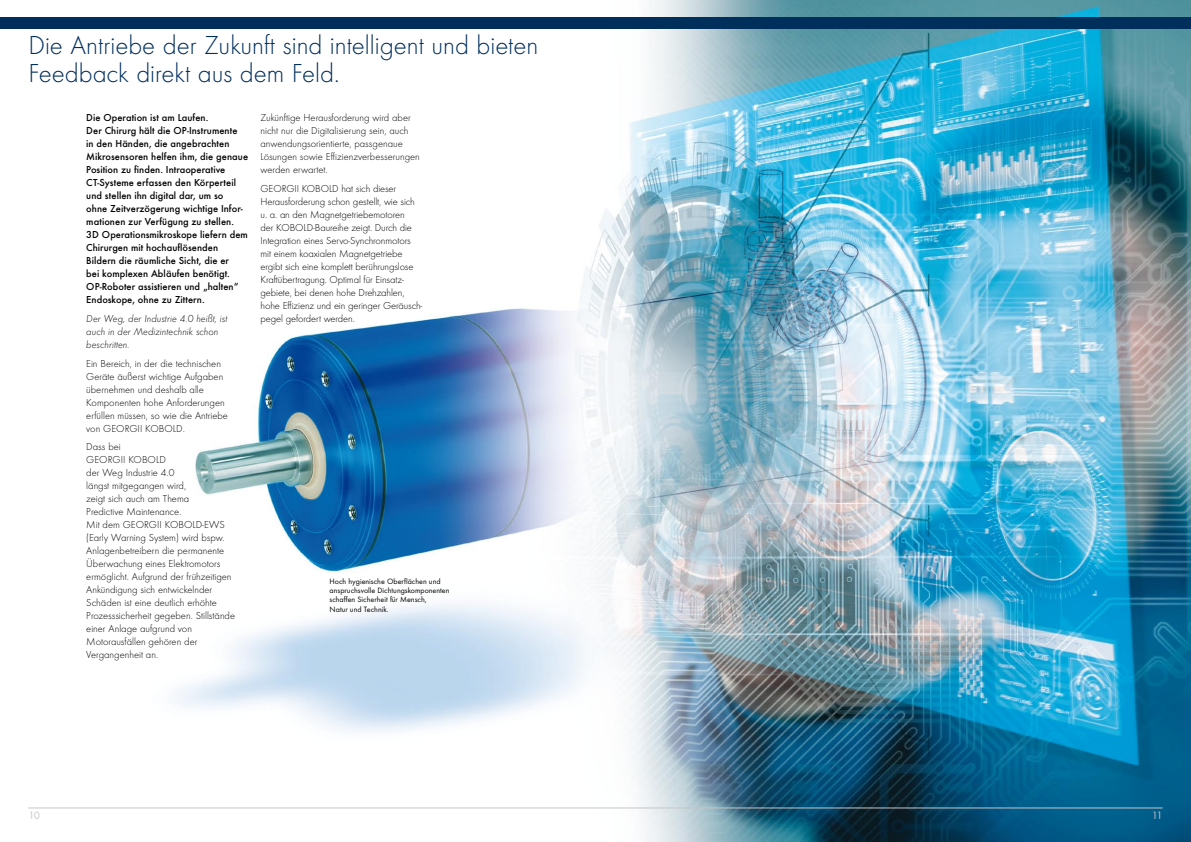
<style>
.page{position:relative;width:1191px;height:842px;background:#fff}
.page>*{position:absolute;margin:0;border:0;box-sizing:border-box;transform-origin:0 0}
.t1{font:300 27px/28px "Function";color:#002f5c}
.t2{font:11px "Function";color:#c5c6c8}
.t3{font:300 10.5px/13px "Function";color:#000}
.t4{font:500 10.5px/13px "Function";letter-spacing:.005em;color:#000}
.t5{font:italic 300 10.5px/13px "Function";color:#000}
.t6{font:8px/9.2px "Function";color:#000}
</style>
<div class="page">
<img style="left:0;top:0;width:1191px;height:842px">
<div style="left:595px;top:17px;width:596px;height:11px;background:#002f5c"></div>
<hr style="left:595px;top:807px;width:567px;height:1px;background:#c5c6c8">
<div style="left:0;top:17px;width:595px;height:11px;background:#002f5c"></div>
<hr style="left:28px;top:807px;width:567px;height:1px;background:#c5c6c8">
<h1 class="t1" style="left:28px;top:32px;width:511px">Die Antriebe der Zukunft sind intelligent und bieten<br>Feedback direkt aus dem Feld.</h1>
<p class="t4" style="left:86px;top:111px;width:163px">Die Operation ist am Laufen.<br>Der Chirurg hält die OP-Instrumente<br>in den Händen, die angebrachten Mikrosensoren helfen ihm, die genaue Position zu finden. Intraoperative CT-Systeme erfassen den Körperteil und stellen ihn digital dar, um so<br>ohne Zeitverzögerung wichtige Infor&shy;mationen zur Verfügung zu stellen.<br>3D Operationsmikroskope liefern dem Chirurgen mit hochauflösenden Bildern die räumliche Sicht, die er<br>bei komplexen Abläufen benötigt.<br>OP-Roboter assistieren und „halten“ Endoskope, ohne zu Zittern.</p>
<p class="t5" style="left:86px;top:312px;width:143px">Der Weg, der Industrie 4.0 heißt, ist auch in der Medizintechnik schon beschritten.</p>
<p class="t3" style="left:86px;top:357px;width:143px">Ein Bereich, in der die technischen<br>Geräte äußerst wichtige Aufgaben übernehmen und deshalb alle<br>Komponenten hohe Anforderungen erfüllen müssen, so wie die Antriebe von GEORGII KOBOLD.</p>
<p class="t3" style="left:86px;top:441px;width:150px">Dass bei<br>GEORGII KOBOLD<br>der Weg Industrie 4.0<br>längst mitgegangen wird,<br>zeigt sich auch am Thema<br>Predictive Maintenance.<br>Mit dem GEORGII KOBOLD-EWS (Early Warning System) wird bspw.<br>Anlagenbetreibern die permanente<br>Überwachung eines Elektromotors ermöglicht. Aufgrund der frühzeitigen<br>Ankündigung sich entwickelnder<br>Schäden ist eine deutlich erhöhte<br>Prozesssicherheit gegeben. Stillstände einer Anlage aufgrund von<br>Motorausfällen gehören der<br>Vergangenheit an.</p>
<p class="t3" style="left:260px;top:111px;width:161px">Zukünftige Herausforderung wird aber nicht nur die Digitalisierung sein, auch anwendungsorientierte, passgenaue Lösungen sowie Effizienzverbesserungen werden erwartet.</p>
<p class="t3" style="left:260px;top:182px;width:163px">GEORGII KOBOLD hat sich dieser Herausforderung schon gestellt, wie sich u. a. an den Magnetgetriebemotoren<br>der KOBOLD-Baureihe zeigt. Durch die Integration eines Servo-Synchronmotors mit einem koaxialen Magnetgetriebe ergibt sich eine komplett berührungslose Kraftübertragung. Optimal für Einsatz&shy;gebiete, bei denen hohe Drehzahlen, hohe Effizienz und ein geringer Geräusch&shy;pegel gefordert werden.</p>
<p class="t6" style="left:329px;top:577px;width:121px">Hoch hygienische Oberflächen und anspruchsvolle Dichtungskomponenten schaffen Sicherheit für Mensch,<br>Natur und Technik.</p>
<p class="t2" style="left:28px;top:809px;width:13px">10</p>
<p class="t2" style="left:1151px;top:809px;width:12px">11</p>
</div>
